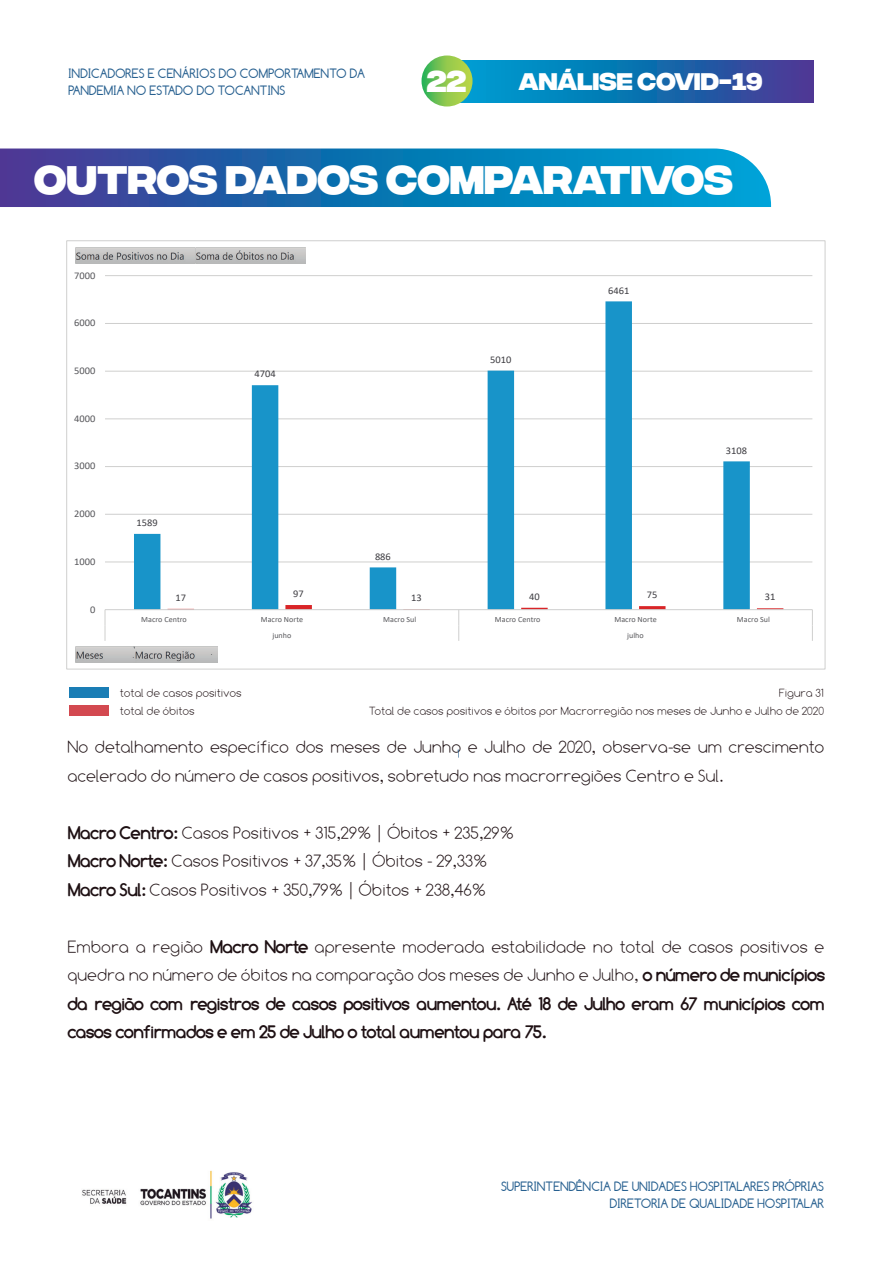
<style>
.page{position:relative;width:893px;height:1263px;background:#fff}
.page>*{position:absolute;margin:0;border:0;box-sizing:border-box;transform-origin:0 0}
.t1{font:700 39.9px "Integral CF";letter-spacing:-.015em;color:#fff}
.t2{font:700 30px "Integral CF";color:#fff}
.t3{font:700 24px "Integral CF";letter-spacing:-.015em;color:#fff}
.t4{font:100 18px/28.5px "Comfortaa";letter-spacing:-.025em;color:#1e1013}
.t5{font:700 18px/28.5px "Comfortaa";letter-spacing:-.025em;color:#1e1013;text-align:justify}
.t6{font:13.5px/16.2px "Comfortaa";letter-spacing:-.015em;color:#276090;text-align:right}
.t7{font:100 12px/18px "Comfortaa";letter-spacing:-.015em;color:#1e1013}
.t8{font:10.2px "Calibri";color:#3e3d42}
.t9{font:10.2px "Calibri";color:#57575b}
.t10{font:7.95px "Calibri";letter-spacing:.005em;color:#57575b}
.s1{font-weight:700}
.s2{font-weight:100}
</style>
<div class="page">
<hr style="left:105px;top:275px;width:707px;height:1px;background:#cfcfce">
<hr style="left:105px;top:323px;width:707px;height:1px;background:#cfcfce">
<hr style="left:105px;top:371px;width:707px;height:1px;background:#cfcfce">
<hr style="left:105px;top:418px;width:707px;height:1px;background:#cfcfce">
<hr style="left:105px;top:466px;width:707px;height:1px;background:#cfcfce">
<hr style="left:105px;top:514px;width:707px;height:1px;background:#cfcfce">
<hr style="left:105px;top:561px;width:707px;height:1px;background:#cfcfce">
<svg style="left:134px;top:301px;width:616px;height:308px"></svg>
<hr style="left:105px;top:609px;width:707px;height:1px;background:#cfcfce">
<svg style="left:812px;top:610px;width:1px;height:31px"></svg>
<svg style="left:168px;top:605px;width:615px;height:36px"></svg>
<svg style="left:105px;top:610px;width:1px;height:31px"></svg>
<img style="left:76px;top:647px;width:142px;height:15px">
<img style="left:76px;top:248px;width:230px;height:15px">
<img style="left:82px;top:1170px;width:170px;height:49px">
<svg style="left:461px;top:60px;width:352px;height:42px;background:#166db0"></svg>
<svg style="left:422px;top:56px;width:50px;height:50px;background:#85c64e"></svg>
<div style="left:69px;top:687px;width:39px;height:11px;background:#1a7db5"></div>
<div style="left:69px;top:705px;width:39px;height:11px;background:#d34950"></div>
<svg style="left:0;top:148px;width:771px;height:59px;background:#1a73b4"></svg>
<p class="t6" style="left:69px;top:66px;width:298px;text-align:left">INDICADORES E CENÁRIOS DO COMPORTAMENTO DA<br>PANDEMIA NO ESTADO DO TOCANTINS</p>
<h2 class="t2" style="left:426px;top:64px;width:42px">22</h2>
<h3 class="t3" style="left:518px;top:68px;width:246px">ANÁLISE COVID-19</h3>
<h1 class="t1" style="left:34px;top:158px;width:701px">OUTROS DADOS COMPARATIVOS</h1>
<p class="t9" style="left:74px;top:268px;width:23px">7000</p>
<p class="t9" style="left:74px;top:316px;width:23px">6000</p>
<p class="t9" style="left:74px;top:363px;width:23px">5000</p>
<p class="t9" style="left:74px;top:411px;width:23px">4000</p>
<p class="t9" style="left:74px;top:459px;width:23px">3000</p>
<p class="t9" style="left:74px;top:507px;width:23px">2000</p>
<p class="t9" style="left:74px;top:554px;width:23px">1000</p>
<p class="t9" style="left:90px;top:602px;width:7px">0</p>
<p class="t8" style="left:137px;top:515px;width:23px">1589</p>
<p class="t8" style="left:175px;top:590px;width:12px">17</p>
<p class="t8" style="left:254px;top:367px;width:23px">4704</p>
<p class="t8" style="left:293px;top:587px;width:12px">97</p>
<p class="t8" style="left:490px;top:352px;width:23px">5010</p>
<p class="t8" style="left:608px;top:283px;width:23px">6461</p>
<p class="t8" style="left:726px;top:443px;width:23px">3108</p>
<p class="t8" style="left:375px;top:549px;width:17px">886</p>
<p class="t8" style="left:411px;top:591px;width:12px">13</p>
<p class="t8" style="left:529px;top:589px;width:12px">40</p>
<p class="t8" style="left:647px;top:588px;width:12px">75</p>
<p class="t8" style="left:765px;top:590px;width:12px">31</p>
<p class="t10" style="left:141px;top:614px;width:47px">Macro Centro</p>
<p class="t10" style="left:261px;top:614px;width:44px">Macro Norte</p>
<p class="t10" style="left:383px;top:614px;width:35px">Macro Sul</p>
<p class="t10" style="left:495px;top:614px;width:47px">Macro Centro</p>
<p class="t10" style="left:614px;top:614px;width:44px">Macro Norte</p>
<p class="t10" style="left:737px;top:614px;width:35px">Macro Sul</p>
<p class="t10" style="left:272px;top:630px;width:21px">junho</p>
<p class="t10" style="left:627px;top:630px;width:18px">julho</p>
<p class="t7" style="left:120px;top:683px;width:124px">total de casos positivos total de óbitos</p>
<p class="t7" style="left:369px;top:683px;width:457px;text-align:right">Figura 31<br>Total de casos positivos e óbitos por Macrorregião nos meses de Junho e Julho de 2020</p>
<p class="t4" style="left:68px;top:733px;width:759px">No detalhamento específico dos meses de Junho e Julho de 2020, observa-se um crescimento acelerado do número de casos positivos, sobretudo nas macrorregiões Centro e Sul.</p>
<p class="t4" style="left:68px;top:818px;width:448px"><span class="s1">Macro Centro:</span> Casos Positivos + 315,29% | Óbitos + 235,29%<br><span class="s1">Macro Norte:</span> Casos Positivos + 37,35% | Óbitos - 29,33%<br><span class="s1">Macro Sul:</span> Casos Positivos + 350,79% | Óbitos + 238,46%</p>
<p class="t5" style="left:68px;top:932px;width:759px"><span class="s2">Embora a região</span> Macro Norte <span class="s2">apresente moderada estabilidade no total de casos positivos e quedra no número de óbitos na comparação dos meses de Junho e Julho,</span> o número de municípios da região com registros de casos positivos aumentou. Até 18 de Julho eram 67 municípios com casos confirmados e em 25 de Julho o total aumentou para 75.</p>
<p class="t6" style="left:501px;top:1178px;width:325px">SUPERINTENDÊNCIA DE UNIDADES HOSPITALARES PRÓPRIAS<br>DIRETORIA DE QUALIDADE HOSPITALAR</p>
</div>
